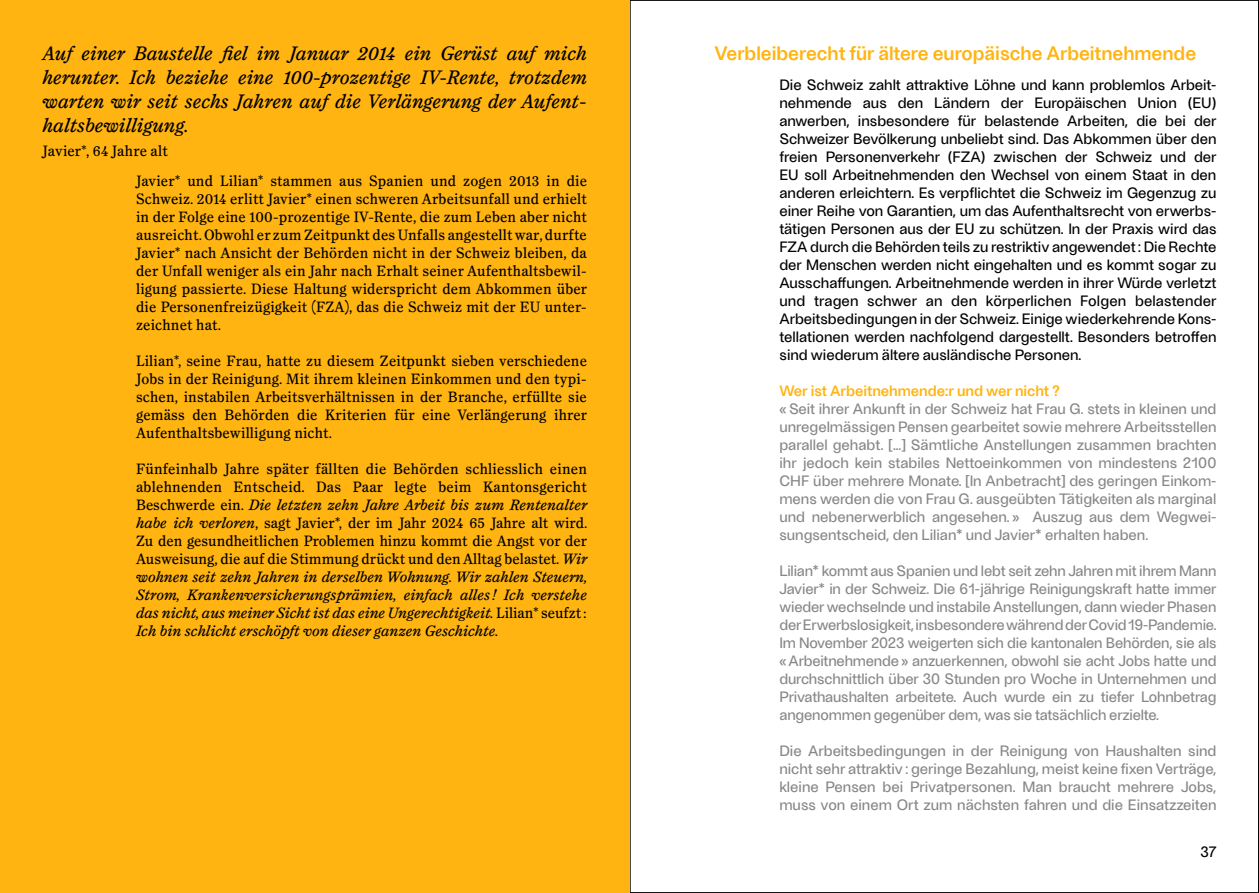
<style>
.page{position:relative;width:1259px;height:893px;background:#fff}
.page>*{position:absolute;margin:0;border:0;box-sizing:border-box;transform-origin:0 0}
.t1{font:italic 19.5px/24px "Rungli";color:#000;text-align:justify}
.t2{font:500 19.5px "Ambiant";color:#ffb411}
.t3{font:15px/18px "Rungli";letter-spacing:.01em;color:#000;text-align:justify}
.t4{font:15px/18px "Ambiant";color:#878787;text-align:justify}
.t5{font:15px/18px "Ambiant";color:#000;text-align:justify}
.t6{font:500 15px "Ambiant";color:#ffb411}
.s1{font-style:italic}
</style>
<div class="page">
<hr style="left:630px;top:0;width:1px;height:893px;background:#000">
<div style="left:0;top:0;width:629px;height:893px;background:#ffb411"></div>
<h1 class="t1" style="left:43px;top:41px;width:546px">Auf einer Baustelle fiel im Januar 2014 ein Gerüst auf mich herunter. Ich beziehe eine 100-prozentige IV-Rente, trotzdem warten wir seit sechs Jahren auf die Verlängerung der Aufent&shy;haltsbewilligung.</h1>
<p class="t3" style="left:43px;top:142px;width:127px">Javier*, 64 Jahre alt</p>
<p class="t3" style="left:136px;top:172px;width:453px">Javier* und Lilian* stammen aus Spanien und zogen 2013 in die Schweiz. 2014 erlitt Javier* einen schweren Arbeitsunfall und erhielt in der Folge eine 100-prozentige IV-Rente, die zum Leben aber nicht ausreicht. Obwohl er zum Zeitpunkt des Unfalls angestellt war, durfte Javier* nach Ansicht der Behörden nicht in der Schweiz bleiben, da der Unfall weniger als ein Jahr nach Erhalt seiner Aufenthaltsbewil&shy;ligung passierte. Diese Haltung widerspricht dem Abkommen über die Personenfreizügigkeit (FZA), das die Schweiz mit der EU unter&shy;zeichnet hat.</p>
<p class="t3" style="left:136px;top:352px;width:453px">Lilian*, seine Frau, hatte zu diesem Zeitpunkt sieben verschiedene Jobs in der Reinigung. Mit ihrem kleinen Einkommen und den typi&shy;schen, instabilen Arbeitsverhältnissen in der Branche, erfüllte sie gemäss den Behörden die Kriterien für eine Verlängerung ihrer Aufenthaltsbewilligung nicht.</p>
<p class="t3" style="left:136px;top:460px;width:453px">Fünfeinhalb Jahre später fällten die Behörden schliesslich einen ablehnenden Entscheid. Das Paar legte beim Kantonsgericht Beschwerde ein. <span class="s1">Die letzten zehn Jahre Arbeit bis zum Rentenalter habe ich verloren</span>, sagt Javier*, der im Jahr 2024 65 Jahre alt wird.<br>Zu den gesundheitlichen Problemen hinzu kommt die Angst vor der Ausweisung, die auf die Stimmung drückt und den Alltag belastet. <span class="s1">Wir wohnen seit zehn Jahren in derselben Wohnung. Wir zahlen Steuern, Strom, Krankenversicherungsprämien, einfach alles ! Ich verstehe das nicht, aus meiner Sicht ist das eine Ungerechtigkeit.</span> Lilian* seufzt:<br><span class="s1">Ich bin schlicht erschöpft von dieser ganzen Geschichte.</span></p>
<h1 class="t2" style="left:714px;top:40px;width:483px">Verbleiberecht für ältere europäische Arbeitnehmende</h1>
<p class="t5" style="left:779px;top:75px;width:438px">Die Schweiz zahlt attraktive Löhne und kann problemlos Arbeit&shy;nehmende aus den Ländern der Europäischen Union (EU) anwerben, insbesondere für belastende Arbeiten, die bei der Schweizer Bevölkerung unbeliebt sind. Das Abkommen über den freien Personenverkehr (FZA) zwischen der Schweiz und der EU soll Arbeitnehmenden den Wechsel von einem Staat in den anderen erleichtern. Es verpflichtet die Schweiz im Gegenzug zu einer Reihe von Garantien, um das Aufenthaltsrecht von erwerbs&shy;tätigen Personen aus der EU zu schützen. In der Praxis wird das FZA durch die Behörden teils zu restriktiv angewendet : Die Rechte der Menschen werden nicht eingehalten und es kommt sogar zu Ausschaffungen. Arbeitnehmende werden in ihrer Würde verletzt und tragen schwer an den körperlichen Folgen belastender Arbeitsbedingungen in der Schweiz. Einige wiederkehrende Kons&shy;tellationen werden nachfolgend dargestellt. Besonders betroffen sind wiederum ältere ausländische Personen.</p>
<p class="t6" style="left:779px;top:380px;width:282px">Wer ist Arbeitnehmende:r und wer nicht ?</p>
<p class="t4" style="left:779px;top:399px;width:438px">« Seit ihrer Ankunft in der Schweiz hat Frau G. stets in kleinen und unregelmässigen Pensen gearbeitet sowie mehrere Arbeitsstellen parallel gehabt. [...] Sämtliche Anstellungen zusammen brachten ihr jedoch kein stabiles Nettoeinkommen von mindestens 2100<br>CHF über mehrere Monate. [In Anbetracht] des geringen Einkom&shy;mens werden die von Frau G. ausgeübten Tätigkeiten als marginal und nebenerwerblich angesehen. » Auszug aus dem Wegwei&shy;sungsentscheid, den Lilian* und Javier* erhalten haben.</p>
<p class="t4" style="left:779px;top:561px;width:438px">Lilian* kommt aus Spanien und lebt seit zehn Jahren mit ihrem Mann Javier* in der Schweiz. Die 61-jährige Reinigungskraft hatte immer wieder wechselnde und instabile Anstellungen, dann wieder Phasen der Erwerbslosigkeit, insbesondere während der Covid 19-Pandemie.<br>Im November 2023 weigerten sich die kantonalen Behörden, sie als « Arbeitnehmende » anzuerkennen, obwohl sie acht Jobs hatte und durchschnittlich über 30 Stunden pro Woche in Unternehmen und Privathaushalten arbeitete. Auch wurde ein zu tiefer Lohnbetrag angenommen gegenüber dem, was sie tatsächlich erzielte.</p>
<p class="t4" style="left:779px;top:741px;width:438px">Die Arbeitsbedingungen in der Reinigung von Haushalten sind nicht sehr attraktiv : geringe Bezahlung, meist keine fixen Verträge, kleine Pensen bei Privatpersonen. Man braucht mehrere Jobs, muss von einem Ort zum nächsten fahren und die Einsatzzeiten</p>
<p class="t5" style="left:1200px;top:842px;width:17px">37</p>
</div>
